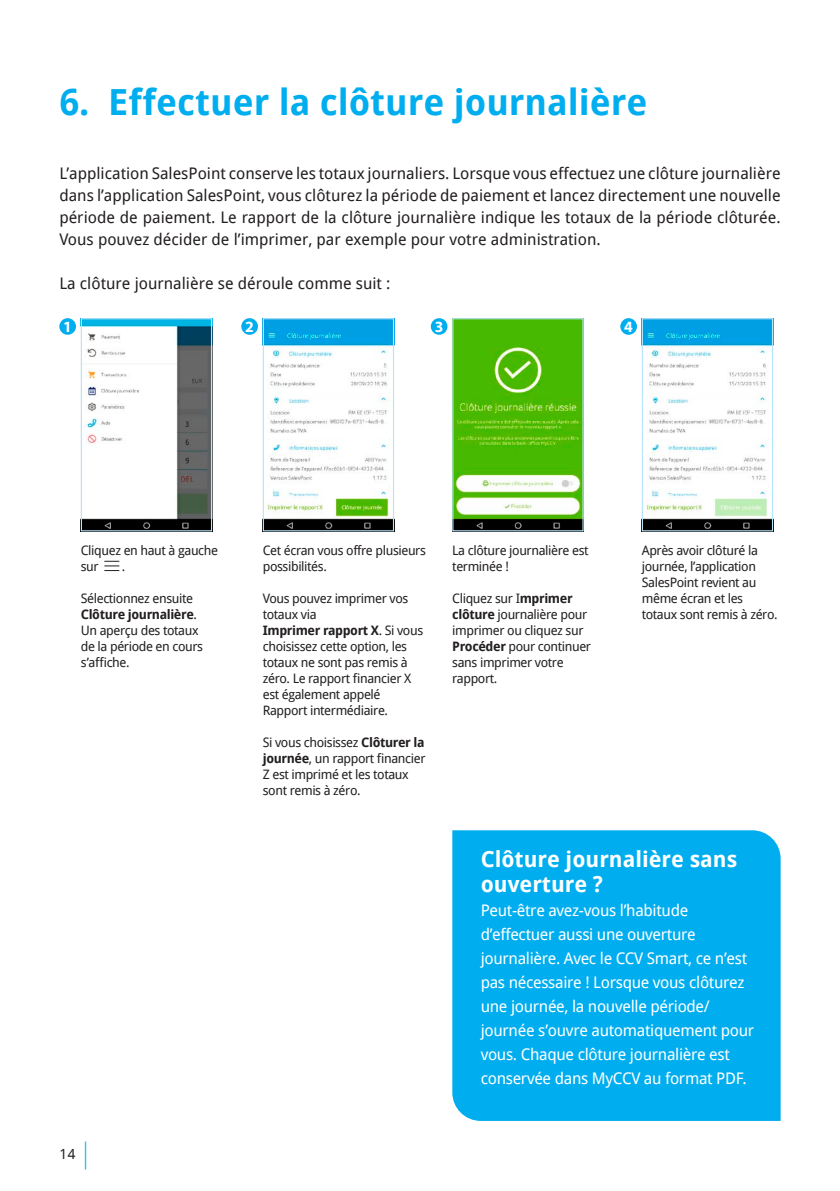
<style>
.page{position:relative;width:840px;height:1191px;background:#fff}
.page>*{position:absolute;margin:0;border:0;box-sizing:border-box;transform-origin:0 0}
.t1{font:700 36px "Droid Sans";color:#00aeef}
.t2{font:700 22px/24px "Droid Sans";color:#fff}
.t3{font:16px/22px "Droid Sans";color:#231f20;text-align:justify}
.t4{font:16px/24px "Droid Sans";letter-spacing:-.02em;color:#fff}
.t5{font:700 15.6px "Myriad Pro";color:#fff}
.t6{font:14px "Droid Sans";color:#231f20}
.t7{font:13px/16px "Droid Sans";letter-spacing:-.03em;color:#231f20}
.s1{font-weight:700}
.s2{font-size:28px;color:#00aeef}
</style>
<div class="page">
<img style="left:83px;top:320px;width:127px;height:209px">
<div style="left:81px;top:318px;width:131px;height:213px;border:1px solid #b9e5fa"></div>
<svg style="left:104px;top:561px;width:15px;height:10px"></svg>
<svg style="left:59px;top:318px;width:17px;height:17px"></svg>
<div style="left:63px;top:320px;width:9px;height:12px;background:#00aeef"></div>
<img style="left:265px;top:320px;width:127px;height:209px">
<div style="left:263px;top:318px;width:131px;height:213px;border:1px solid #b9e5fa"></div>
<svg style="left:241px;top:318px;width:17px;height:17px"></svg>
<div style="left:245px;top:320px;width:9px;height:12px;background:#00aeef"></div>
<img style="left:454px;top:320px;width:127px;height:209px">
<svg style="left:430px;top:318px;width:17px;height:17px"></svg>
<div style="left:434px;top:320px;width:9px;height:12px;background:#00aeef"></div>
<img style="left:643px;top:320px;width:127px;height:209px">
<div style="left:641px;top:318px;width:131px;height:213px;border:1px solid #b9e5fa"></div>
<svg style="left:620px;top:318px;width:16px;height:17px"></svg>
<div style="left:624px;top:320px;width:8px;height:12px;background:#00aeef"></div>
<div style="left:452px;top:830px;width:328px;height:291px;background:#00aeef"></div>
<h1 class="t1" style="left:59px;top:77px;width:589px">6. Effectuer la clôture journalière</h1>
<p class="t3" style="left:59px;top:162px;width:722px">L’application SalesPoint conserve les totaux journaliers. Lorsque vous effectuez une clôture journalière dans l’application SalesPoint, vous clôturez la période de paiement et lancez directement une nouvelle période de paiement. Le rapport de la clôture journalière indique les totaux de la période clôturée.<br>Vous pouvez décider de l’imprimer, par exemple pour votre administration.</p>
<p class="t3" style="left:59px;top:272px;width:332px">La clôture journalière se déroule comme suit :</p>
<p class="t5" style="left:63px;top:318px;width:10px">1</p>
<p class="t5" style="left:245px;top:318px;width:10px">2</p>
<p class="t5" style="left:434px;top:318px;width:10px">3</p>
<p class="t5" style="left:624px;top:318px;width:10px">4</p>
<p class="t7" style="left:81px;top:542px;width:139px">Cliquez en haut à gauche sur</p>
<p class="t7" style="left:122px;top:558px;width:5px">.</p>
<p class="t7" style="left:81px;top:590px;width:124px">Sélectionnez ensuite<br><span class="s1">Clôture journalière</span>.<br>Un aperçu des totaux de la période en cours s’affiche.</p>
<p class="t6" style="left:59px;top:1144px;width:32px">14 <span class="s2">|</span></p>
<p class="t7" style="left:263px;top:542px;width:164px">Cet écran vous offre plusieurs possibilités.</p>
<p class="t7" style="left:263px;top:590px;width:162px">Vous pouvez imprimer vos totaux via<br><span class="s1">Imprimer rapport X</span>. Si vous choisissez cette option, les totaux ne sont pas remis à zéro. Le rapport financier X est également appelé<br>Rapport intermédiaire.</p>
<p class="t7" style="left:263px;top:734px;width:164px">Si vous choisissez <span class="s1">Clôturer la journée</span>, un rapport financier<br>Z est imprimé et les totaux sont remis à zéro.</p>
<p class="t7" style="left:452px;top:542px;width:138px">La clôture journalière est terminée !</p>
<p class="t7" style="left:452px;top:590px;width:140px">Cliquez sur I<span class="s1">mprimer clôture</span> journalière pour imprimer ou cliquez sur<br><span class="s1">Procéder</span> pour continuer sans imprimer votre rapport.</p>
<p class="t7" style="left:641px;top:542px;width:137px">Après avoir clôturé la journée, l’application<br>SalesPoint revient au même écran et les totaux sont remis à zéro.</p>
<h2 class="t2" style="left:480px;top:847px;width:258px">Clôture journalière sans ouverture ?</h2>
<p class="t4" style="left:480px;top:897px;width:275px">Peut-être avez-vous l’habitude d’effectuer aussi une ouverture journalière. Avec le CCV Smart, ce n’est pas nécessaire ! Lorsque vous clôturez une journée, la nouvelle période/ journée s’ouvre automatiquement pour vous. Chaque clôture journalière est conservée dans MyCCV au format PDF.</p>
</div>
